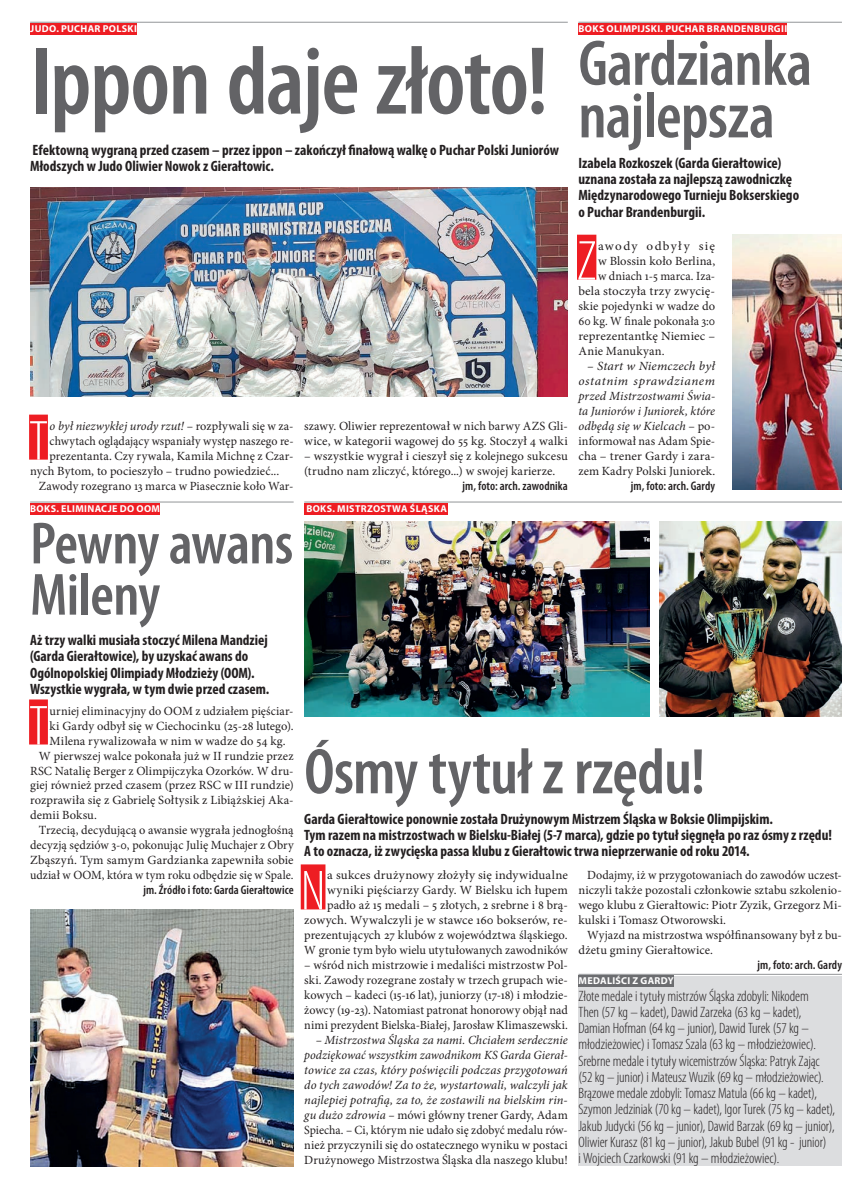
<style>
.page{position:relative;width:865px;height:1191px;background:#fff}
.page>*{position:absolute;margin:0;border:0;box-sizing:border-box;transform-origin:0 0}
.t1{font:600 condensed 97.5px "Myriad Pro";letter-spacing:-.015em;color:#636366}
.t2{font:600 condensed 65px/52.5px "Myriad Pro";letter-spacing:-.01em;color:#636366}
.t3{font:600 condensed 60px/51.2px "Myriad Pro";letter-spacing:-.01em;color:#636366}
.t4{font:300 condensed 57px "Myriad Pro";color:#fff}
.t5{font:700 condensed 15px/16.2px "Myriad Pro";color:#231f20}
.t6{font:300 condensed 15px/16.2px "Myriad Pro";letter-spacing:-.005em;color:#231f20}
.t7{font:12.5px/15px "Minion Pro";letter-spacing:.005em;color:#231f20}
.t8{font:italic 12.5px/15px "Minion Pro";letter-spacing:.005em;color:#231f20;text-align:justify}
.t9{font:italic 12.5px/15px "Minion Pro";letter-spacing:.005em;color:#231f20;text-align:justify;scale:1.05 1}
.t10{font:12.5px "Minion Pro";letter-spacing:.005em;color:#231f20;scale:.96 1}
.t11{font:600 condensed 12.5px "Myriad Pro";letter-spacing:.01em;color:#231f20}
.t12{font:12.5px "Minion Pro";letter-spacing:.005em;color:#231f20;scale:1.05 1}
.t13{font:12.5px "Minion Pro";letter-spacing:.005em;color:#231f20;scale:1.04 1}
.t14{font:12.5px "Minion Pro";letter-spacing:.1em;color:#231f20;scale:1.05 1}
.t15{font:700 10px "Myriad Pro";letter-spacing:.035em;color:#fff}
.s1{font-style:normal}
</style>
<div class="page">
<img style="left:30px;top:188px;width:538px;height:209px">
<div style="left:30px;top:23px;width:107px;height:12px;background:#ee1d23"></div>
<hr style="left:30px;top:22px;width:538px;height:1px;background:#939598">
<div style="left:29px;top:414px;width:19px;height:45px;background:#ee1d23"></div>
<div style="left:578px;top:23px;width:209px;height:12px;background:#ee1d23"></div>
<hr style="left:578px;top:22px;width:264px;height:1px;background:#939598">
<div style="left:577px;top:235px;width:19px;height:45px;background:#ee1d23"></div>
<img style="left:732px;top:235px;width:109px;height:254px">
<div style="left:304px;top:503px;width:143px;height:11px;background:#ee1d23"></div>
<hr style="left:304px;top:502px;width:538px;height:1px;background:#939598">
<div style="left:30px;top:503px;width:130px;height:11px;background:#ee1d23"></div>
<hr style="left:30px;top:502px;width:264px;height:1px;background:#939598">
<div style="left:29px;top:699px;width:19px;height:45px;background:#ee1d23"></div>
<div style="left:578px;top:976px;width:264px;height:190px;background:#dcdddf"></div>
<div style="left:578px;top:975px;width:95px;height:12px;background:#6c6d70"></div>
<hr style="left:578px;top:974px;width:264px;height:1px;background:#939598">
<img style="left:30px;top:909px;width:264px;height:257px">
<div style="left:301px;top:864px;width:24px;height:45px;background:#ee1d23"></div>
<img style="left:659px;top:521px;width:183px;height:195px">
<img style="left:304px;top:521px;width:345px;height:195px">
<p class="t15" style="left:30px;top:22px;width:108px">JUDO. PUCHAR POLSKI</p>
<h1 class="t1" style="left:30px;top:21px;width:519px">Ippon daje złoto!</h1>
<p class="t5" style="left:30px;top:141px;width:530px">Efektowną wygraną przed czasem – przez ippon – zakończył finałową walkę o Puchar Polski Juniorów<br>Młodszych w Judo Oliwier Nowok z Gierałtowic.</p>
<h3 class="t4" style="left:29px;top:407px;width:20px">T</h3>
<p class="t8" style="left:50px;top:418px;width:245px">o był niezwykłej urody rzut! <span class="s1">– rozpływali się w za-</span></p>
<p class="t10" style="left:50px;top:432px;width:256px">chwytach oglądający wspaniały występ naszego re-</p>
<p class="t7" style="left:50px;top:448px;width:245px">prezentanta. Czy rywala, Kamila Michnę z Czar-</p>
<p class="t7" style="left:30px;top:463px;width:250px">nych Bytom, to pocieszyło – trudno powiedzieć...</p>
<p class="t7" style="left:39px;top:478px;width:256px">Zawody rozegrano 13 marca w Piasecznie koło War-</p>
<p class="t7" style="left:304px;top:418px;width:265px">szawy. Oliwier reprezentował w nich barwy AZS Gli&shy;wice, w kategorii wagowej do 55 kg. Stoczył 4 walki</p>
<p class="t7" style="left:304px;top:448px;width:265px">– wszystkie wygrał i cieszył się z kolejnego sukcesu (trudno nam zliczyć, którego...) w swojej karierze.</p>
<p class="t11" style="left:462px;top:478px;width:107px">jm, foto: arch. zawodnika</p>
<p class="t15" style="left:578px;top:22px;width:210px">BOKS OLIMPIJSKI. PUCHAR BRANDENBURGII</p>
<h2 class="t2" style="left:578px;top:36px;width:235px">Gardzianka najlepsza</h2>
<p class="t5" style="left:578px;top:154px;width:222px">Izabela Rozkoszek (Garda Gierałtowice) uznana została za najlepszą zawodniczkę Międzynarodowego Turnieju Bokserskiego o Puchar Brandenburgii.</p>
<h3 class="t4" style="left:577px;top:227px;width:21px">Z</h3>
<p class="t14" style="left:598px;top:237px;width:113px">awody odbyły się</p>
<p class="t7" style="left:598px;top:253px;width:119px">w Blossin koło Berlina,</p>
<p class="t7" style="left:598px;top:268px;width:119px">w dniach 1-5 marca. Iza-</p>
<p class="t12" style="left:578px;top:282px;width:132px">bela stoczyła trzy zwycię-</p>
<p class="t7" style="left:578px;top:298px;width:138px">skie pojedynki w wadze do</p>
<p class="t10" style="left:578px;top:312px;width:144px">60 kg. W finale pokonała 3:0</p>
<p class="t13" style="left:578px;top:327px;width:133px">reprezentantkę Niemiec –</p>
<p class="t7" style="left:578px;top:343px;width:88px">Anie Manukyan.</p>
<p class="t9" style="left:578px;top:358px;width:132px;text-indent:9px">– Start w Niemczech był ostatnim sprawdzianem przed Mistrzostwami Świa&shy;ta Juniorów i Juniorek, które odbędą się w Kielcach <span class="s1">– po&shy;informował nas Adam Spie&shy;cha – trener Gardy i zara&shy;zem Kadry Polski Juniorek.</span></p>
<p class="t11" style="left:631px;top:478px;width:86px">jm, foto: arch. Gardy</p>
<p class="t15" style="left:30px;top:502px;width:131px">BOKS. ELIMINACJE DO OOM</p>
<p class="t15" style="left:306px;top:502px;width:142px">BOKS. MISTRZOSTWA ŚLĄSKA</p>
<h3 class="t3" style="left:30px;top:517px;width:265px">Pewny awans<br>Mileny</h3>
<p class="t5" style="left:30px;top:631px;width:241px">Aż trzy walki musiała stoczyć Milena Mandziej (Garda Gierałtowice), by uzyskać awans do Ogólnopolskiej Olimpiady Młodzieży (OOM).<br>Wszystkie wygrała, w tym dwie przed czasem.</p>
<h3 class="t4" style="left:29px;top:692px;width:20px">T</h3>
<p class="t7" style="left:50px;top:703px;width:245px">urniej eliminacyjny do OOM z udziałem pięściar-</p>
<p class="t7" style="left:50px;top:718px;width:245px">ki Gardy odbył się w Ciechocinku (25-28 lutego).</p>
<p class="t7" style="left:50px;top:733px;width:237px">Milena rywalizowała w nim w wadze do 54 kg.</p>
<p class="t7" style="left:39px;top:748px;width:256px">W pierwszej walce pokonała już w II rundzie przez</p>
<p class="t7" style="left:30px;top:763px;width:265px">RSC Natalię Berger z Olimpijczyka Ozorków. W dru-</p>
<p class="t7" style="left:30px;top:778px;width:265px">giej również przed czasem (przez RSC w III rundzie)</p>
<p class="t7" style="left:30px;top:793px;width:265px">rozprawiła się z Gabrielę Sołtysik z Libiążskiej Aka-</p>
<p class="t7" style="left:30px;top:808px;width:68px">demii Boksu.</p>
<p class="t7" style="left:39px;top:823px;width:256px">Trzecią, decydującą o awansie wygrała jednogłośną</p>
<p class="t7" style="left:30px;top:838px;width:265px">decyzją sędziów 3-0, pokonując Julię Muchajer z Obry</p>
<p class="t7" style="left:30px;top:853px;width:265px">Zbąszyń. Tym samym Gardzianka zapewniła sobie</p>
<p class="t10" style="left:30px;top:867px;width:276px">udział w OOM, która w tym roku odbędzie się w Spale.</p>
<p class="t11" style="left:143px;top:882px;width:152px">jm. Źródło i foto: Garda Gierałtowice</p>
<h2 class="t2" style="left:304px;top:744px;width:402px">Ósmy tytuł z rzędu!</h2>
<p class="t5" style="left:304px;top:810px;width:529px">Garda Gierałtowice ponownie została Drużynowym Mistrzem Śląska w Boksie Olimpijskim.<br>Tym razem na mistrzostwach w Bielsku-Białej (5-7 marca), gdzie po tytuł sięgnęła po raz ósmy z rzędu!<br>A to oznacza, iż zwycięska passa klubu z Gierałtowic trwa nieprzerwanie od roku 2014.</p>
<h3 class="t4" style="left:301px;top:857px;width:26px">N</h3>
<p class="t7" style="left:304px;top:868px;width:265px;text-align:right">a sukces drużynowy złożyły się indywidualne wyniki pięściarzy Gardy. W Bielsku ich łupem padło aż 15 medali – 5 złotych, 2 srebrne i 8 brą&shy;zowych. Wywalczyli je w stawce 160 bokserów, re&shy;prezentujących 27 klubów z województwa śląskiego.<br>W gronie tym było wielu utytułowanych zawodników</p>
<p class="t7" style="left:304px;top:958px;width:265px;text-align:justify">– wśród nich mistrzowie i medaliści mistrzostw Pol&shy;ski. Zawody rozegrane zostały w trzech grupach wie&shy;kowych – kadeci (15-16 lat), juniorzy (17-18) i młodzie&shy;żowcy (19-23). Natomiast patronat honorowy objął nad nimi prezydent Bielska-Białej, Jarosław Klimaszewski.</p>
<p class="t8" style="left:304px;top:1032px;width:265px;text-indent:12px">– Mistrzostwa Śląska za nami. Chciałem serdecznie podziękować wszystkim zawodnikom KS Garda Gierał&shy;towice za czas, który poświęcili podczas przygotowań do tych zawodów! Za to że, wystartowali, walczyli jak najlepiej potrafią, za to, że zostawili na bielskim rin&shy;gu dużo zdrowia – <span class="s1">mówi główny trener Gardy, Adam Spiecha. – Ci, którym nie udało się zdobyć medalu rów&shy;nież przyczynili się do ostatecznego wyniku w postaci Drużynowego Mistrzostwa Śląska dla naszego klubu!</span></p>
<p class="t7" style="left:578px;top:868px;width:265px;text-align:justify;text-indent:9px">Dodajmy, iż w przygotowaniach do zawodów uczest&shy;niczyli także pozostali członkowie sztabu szkolenio&shy;wego klubu z Gierałtowic: Piotr Zyzik, Grzegorz Mi&shy;kulski i Tomasz Otworowski.</p>
<p class="t7" style="left:578px;top:928px;width:265px;text-indent:9px">Wyjazd na mistrzostwa współfinansowany był z bu&shy;dżetu gminy Gierałtowice.</p>
<p class="t11" style="left:757px;top:957px;width:86px">jm, foto: arch. Gardy</p>
<p class="t15" style="left:578px;top:974px;width:97px">MEDALIŚCI Z GARDY</p>
<p class="t6" style="left:578px;top:987px;width:258px">Złote medale i tytuły mistrzów Śląska zdobyli: Nikodem<br>Then (57 kg – kadet), Dawid Zarzeka (63 kg – kadet), Damian Hofman (64 kg – junior), Dawid Turek (57 kg – młodzieżowiec) i Tomasz Szala (63 kg – młodzieżowiec).<br>Srebrne medale i tytuły wicemistrzów Śląska: Patryk Zając (52 kg – junior) i Mateusz Wuzik (69 kg – młodzieżowiec).<br>Brązowe medale zdobyli: Tomasz Matula (66 kg – kadet), Szymon Jedziniak (70 kg – kadet), Igor Turek (75 kg – kadet), Jakub Judycki (56 kg – junior), Dawid Barzak (69 kg – junior), Oliwier Kurasz (81 kg – junior), Jakub Bubel (91 kg - junior)<br>i Wojciech Czarkowski (91 kg – młodzieżowiec).</p>
</div>
